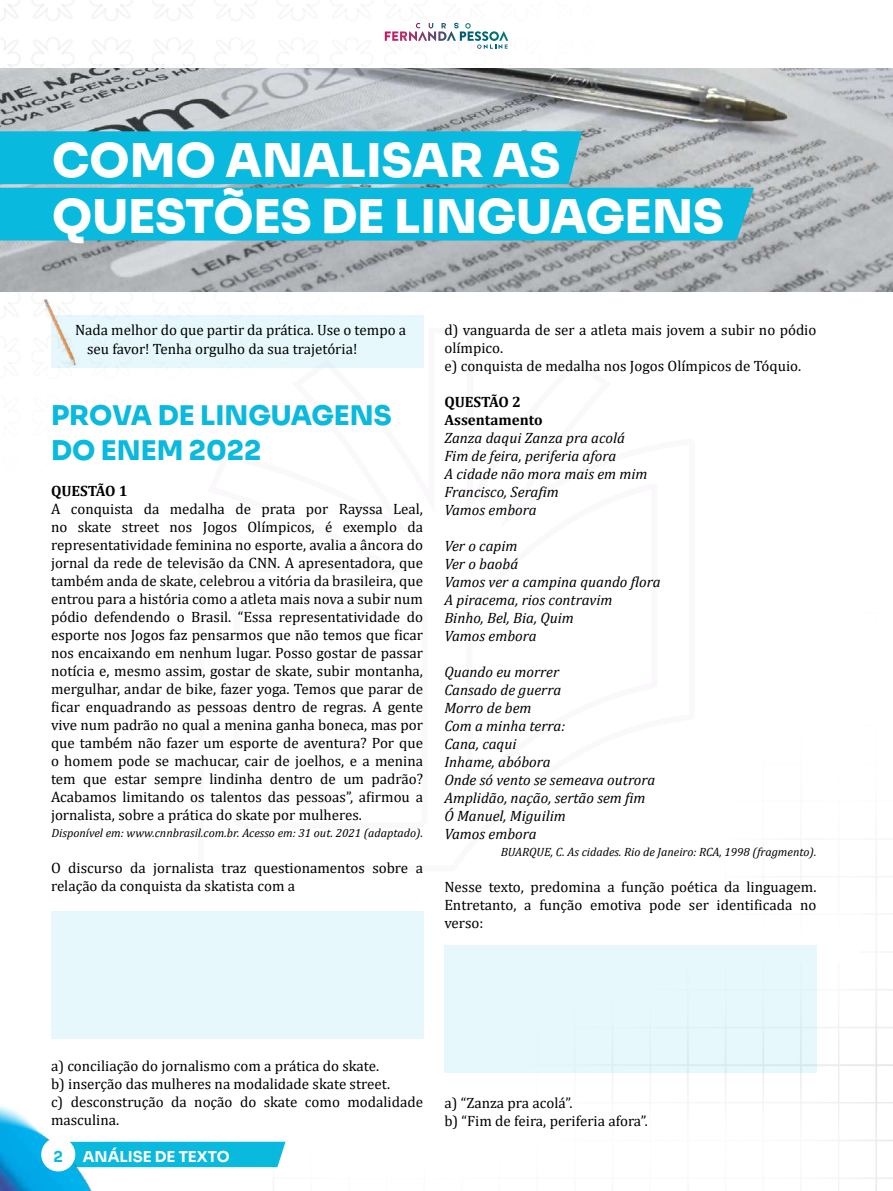
<style>
.page{position:relative;width:893px;height:1191px;background:#fff}
.page>*{position:absolute;margin:0;border:0;box-sizing:border-box;transform-origin:0 0}
.t1{font:46.5px/56.1px "Sora";color:#fff}
.t2{font:27px/34.5px "Sora";color:#0ab9de}
.t3{font:15px/18px "Cambria";color:#000}
.t4{font:italic 15px/18px "Cambria";color:#000}
.t5{font:700 15px/18px "Cambria";color:#000}
.t6{font:15px "Sora";color:#fff}
.t7{font:15px "Sora";color:#0ab9de}
.t8{font:italic 12px "Cambria";color:#000}
</style>
<div class="page">
<img style="left:0;top:0;width:893px;height:1191px">
<svg style="left:195px;top:325px;width:505px;height:548px"></svg>
<svg style="left:409px;top:23px;width:99px;height:26px"></svg>
<div style="left:51px;top:315px;width:372px;height:53px;background:#e6f8fb"></div>
<div style="left:51px;top:911px;width:372px;height:128px;background:#e6f8fb"></div>
<div style="left:444px;top:944px;width:372px;height:128px;background:#e6f8fb"></div>
<img style="left:0;top:68px;width:893px;height:223px">
<svg style="left:0;top:131px;width:754px;height:109px;background:#24b8d8"></svg>
<img style="left:16px;top:287px;width:86px;height:86px">
<h1 class="t1" style="left:52px;top:128px;width:673px">COMO ANALISAR AS<br>QUESTÕES DE LINGUAGENS</h1>
<p class="t3" style="left:87px;top:320px;width:321px;line-height:19.5px;text-indent:-12px">Nada melhor do que partir da prática. Use o tempo a seu favor! Tenha orgulho da sua trajetória!</p>
<h2 class="t2" style="left:51px;top:396px;width:342px">PROVA DE LINGUAGENS<br>DO ENEM 2022</h2>
<p class="t5" style="left:51px;top:481px;width:78px">QUESTÃO 1</p>
<p class="t3" style="left:51px;top:500px;width:374px;text-align:justify">A conquista da medalha de prata por Rayssa Leal, no skate street nos Jogos Olímpicos, é exemplo da representatividade feminina no esporte, avalia a âncora do jornal da rede de televisão da CNN. A apresentadora, que também anda de skate, celebrou a vitória da brasileira, que entrou para a história como a atleta mais nova a subir num pódio defendendo o Brasil. “Essa representatividade do esporte nos Jogos faz pensarmos que não temos que ficar nos encaixando em nenhum lugar. Posso gostar de passar notícia e, mesmo assim, gostar de skate, subir montanha, mergulhar, andar de bike, fazer yoga. Temos que parar de ficar enquadrando as pessoas dentro de regras. A gente vive num padrão no qual a menina ganha boneca, mas por que também não fazer um esporte de aventura? Por que o homem pode se machucar, cair de joelhos, e a menina tem que estar sempre lindinha dentro de um padrão?<br>Acabamos limitando os talentos das pessoas”, afirmou a jornalista, sobre a prática do skate por mulheres.</p>
<p class="t8" style="left:52px;top:824px;width:373px">Disponível em: www.cnnbrasil.com.br. Acesso em: 31 out. 2021 (adaptado).</p>
<p class="t3" style="left:51px;top:858px;width:373px">O discurso da jornalista traz questionamentos sobre a relação da conquista da skatista com a</p>
<p class="t3" style="left:444px;top:321px;width:374px">d) vanguarda de ser a atleta mais jovem a subir no pódio olímpico.<br>e) conquista de medalha nos Jogos Olímpicos de Tóquio.</p>
<p class="t5" style="left:444px;top:392px;width:100px">QUESTÃO 2<br>Assentamento</p>
<p class="t4" style="left:444px;top:428px;width:205px">Zanza daqui Zanza pra acolá<br>Fim de feira, periferia afora<br>A cidade não mora mais em mim<br>Francisco, Serafim<br>Vamos embora</p>
<p class="t4" style="left:444px;top:536px;width:218px">Ver o capim<br>Ver o baobá<br>Vamos ver a campina quando flora<br>A piracema, rios contravim<br>Binho, Bel, Bia, Quim<br>Vamos embora</p>
<p class="t4" style="left:444px;top:662px;width:213px">Quando eu morrer<br>Cansado de guerra<br>Morro de bem<br>Com a minha terra:<br>Cana, caqui<br>Inhame, abóbora<br>Onde só vento se semeava outrora<br>Amplidão, nação, sertão sem fim<br>Ó Manuel, Miguilim<br>Vamos embora</p>
<p class="t8" style="left:501px;top:843px;width:317px">BUARQUE, C. As cidades. Rio de Janeiro: RCA, 1998 (fragmento).</p>
<p class="t3" style="left:444px;top:877px;width:374px;text-align:justify">Nesse texto, predomina a função poética da linguagem.<br>Entretanto, a função emotiva pode ser identificada no verso:</p>
<p class="t3" style="left:51px;top:1056px;width:374px">a) conciliação do jornalismo com a prática do skate.<br>b) inserção das mulheres na modalidade skate street.<br>c) desconstrução da noção do skate como modalidade masculina.</p>
<p class="t7" style="left:53px;top:1143px;width:11px">2</p>
<p class="t6" style="left:83px;top:1143px;width:148px">ANÁLISE DE TEXTO</p>
<p class="t3" style="left:444px;top:1093px;width:205px">a) “Zanza pra acolá”.<br>b) “Fim de feira, periferia afora”.</p>
</div>
